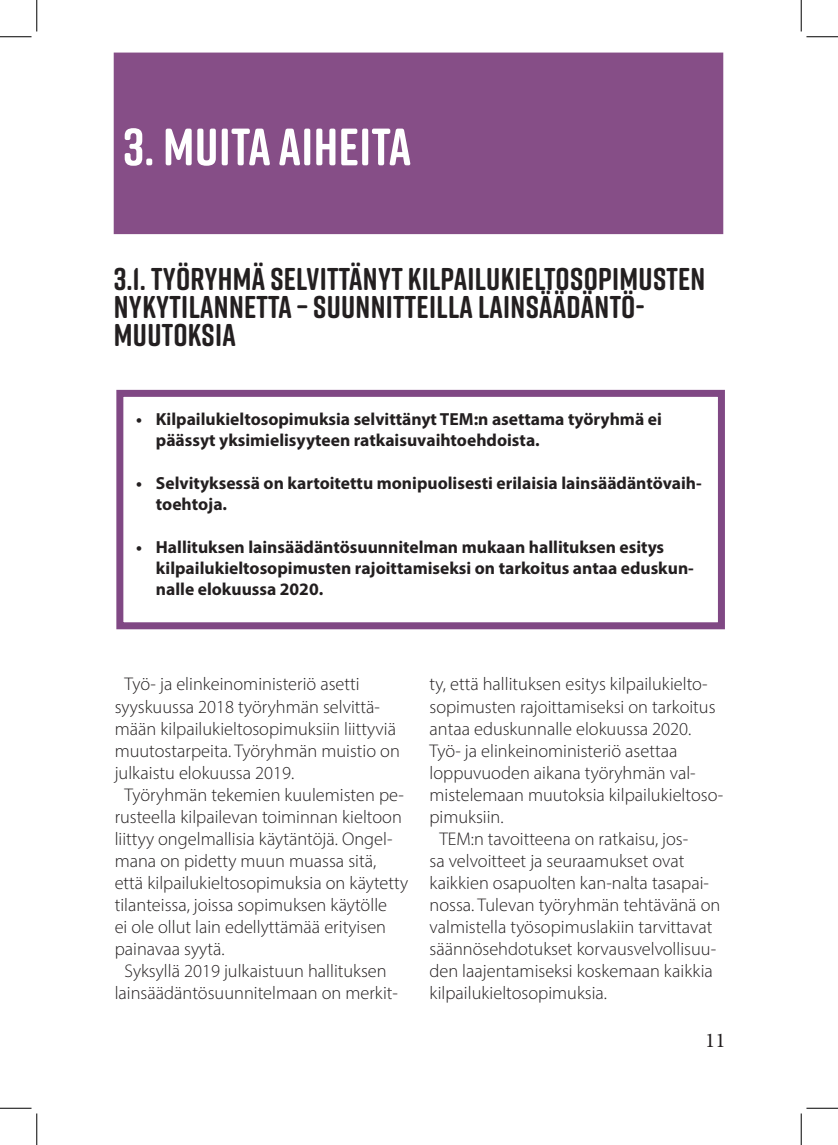
<style>
.page{position:relative;width:838px;height:1145px;background:#fff}
.page>*{position:absolute;margin:0;border:0;box-sizing:border-box;transform-origin:0 0}
.Ratkaisu_MUST{font:700 52.5px "Rift Soft";letter-spacing:.01em;color:#fff}
.Ratkaisu_MUST-2{font:700 31.5px/28px "Rift Soft";letter-spacing:.01em;color:#231f20}
.t1{font:21px "Minion Pro";color:#231f20}
.Kappaletyyli_3{font:300 18.38px/22.1px "Myriad Pro";color:#231f20}
.Leipis{font:300 18.38px/22.1px "Myriad Pro";color:#231f20}
.t2{font:700 17.5px/21px "Myriad Pro";color:#231f20}
</style>
<div class="page">
<div style="left:114px;top:53px;width:609px;height:181px;background:#864e87"></div>
<div style="left:116px;top:390px;width:608px;height:239px;border:7px solid #804884"></div>
<hr style="left:0;top:36px;width:32px;height:1px;background:#000">
<hr style="left:806px;top:36px;width:31px;height:1px;background:#000">
<hr style="left:0;top:1108px;width:32px;height:1px;background:#000">
<hr style="left:806px;top:1108px;width:31px;height:1px;background:#000">
<hr style="left:36px;top:0;width:1px;height:31px;background:#000">
<hr style="left:36px;top:1113px;width:1px;height:32px;background:#000">
<hr style="left:800px;top:0;width:1px;height:31px;background:#000">
<hr style="left:800px;top:1113px;width:1px;height:32px;background:#000">
<p class="Ratkaisu_MUST" style="left:123px;top:109px;width:289px">3. MUITA AIHEITA</p>
<p class="Ratkaisu_MUST-2" style="left:114px;top:264px;width:593px">3.1. TYÖRYHMÄ SELVITTÄNYT KILPAILUKIELTOSOPIMUSTEN<br>NYKYTILANNETTA – SUUNNITTEILLA LAINSÄÄDÄNTÖ-</p>
<p class="Ratkaisu_MUST-2" style="left:114px;top:320px;width:123px">MUUTOKSIA</p>
<p class="t2" style="left:156px;top:408px;width:507px;text-indent:-20px">• Kilpailukieltosopimuksia selvittänyt TEM:n asettama työryhmä ei päässyt yksimielisyyteen ratkaisuvaihtoehdoista.</p>
<p class="t2" style="left:156px;top:472px;width:547px;text-indent:-20px">• Selvityksessä on kartoitettu monipuolisesti erilaisia lainsäädäntövaih&shy;toehtoja.</p>
<p class="t2" style="left:156px;top:536px;width:539px;text-indent:-20px">• Hallituksen lainsäädäntösuunnitelman mukaan hallituksen esitys kilpailukieltosopimusten rajoittamiseksi on tarkoitus antaa eduskun&shy;nalle elokuussa 2020.</p>
<p class="Kappaletyyli_3" style="left:115px;top:673px;width:286px;text-indent:10px">Työ- ja elinkeinoministeriö asetti syyskuussa 2018 työryhmän selvittä&shy;mään kilpailukieltosopimuksiin liittyviä muutostarpeita. Työryhmän muistio on julkaistu elokuussa 2019.</p>
<p class="Kappaletyyli_3" style="left:115px;top:783px;width:295px;text-indent:10px">Työryhmän tekemien kuulemisten pe&shy;rusteella kilpailevan toiminnan kieltoon liittyy ongelmallisia käytäntöjä. Ongel&shy;mana on pidetty muun muassa sitä, että kilpailukieltosopimuksia on käytetty tilanteissa, joissa sopimuksen käytölle<br>ei ole ollut lain edellyttämää erityisen painavaa syytä.</p>
<p class="Kappaletyyli_3" style="left:115px;top:960px;width:285px;text-align:center">Syksyllä 2019 julkaistuun hallituksen lainsäädäntösuunnitelmaan on merkit-</p>
<p class="Leipis" style="left:429px;top:673px;width:295px">ty, että hallituksen esitys kilpailukielto&shy;sopimusten rajoittamiseksi on tarkoitus antaa eduskunnalle elokuussa 2020.<br>Työ- ja elinkeinoministeriö asettaa loppuvuoden aikana työryhmän val&shy;mistelemaan muutoksia kilpailukieltoso&shy;pimuksiin.</p>
<p class="Kappaletyyli_3" style="left:429px;top:827px;width:292px;text-indent:10px">TEM:n tavoitteena on ratkaisu, jos-<br>sa velvoitteet ja seuraamukset ovat kaikkien osapuolten kan-nalta tasapai&shy;nossa. Tulevan työryhmän tehtävänä on valmistella työsopimuslakiin tarvittavat säännösehdotukset korvausvelvollisuu&shy;den laajentamiseksi koskemaan kaikkia kilpailukieltosopimuksia.</p>
<p class="t1" style="left:705px;top:1026px;width:22px">11</p>
</div>
